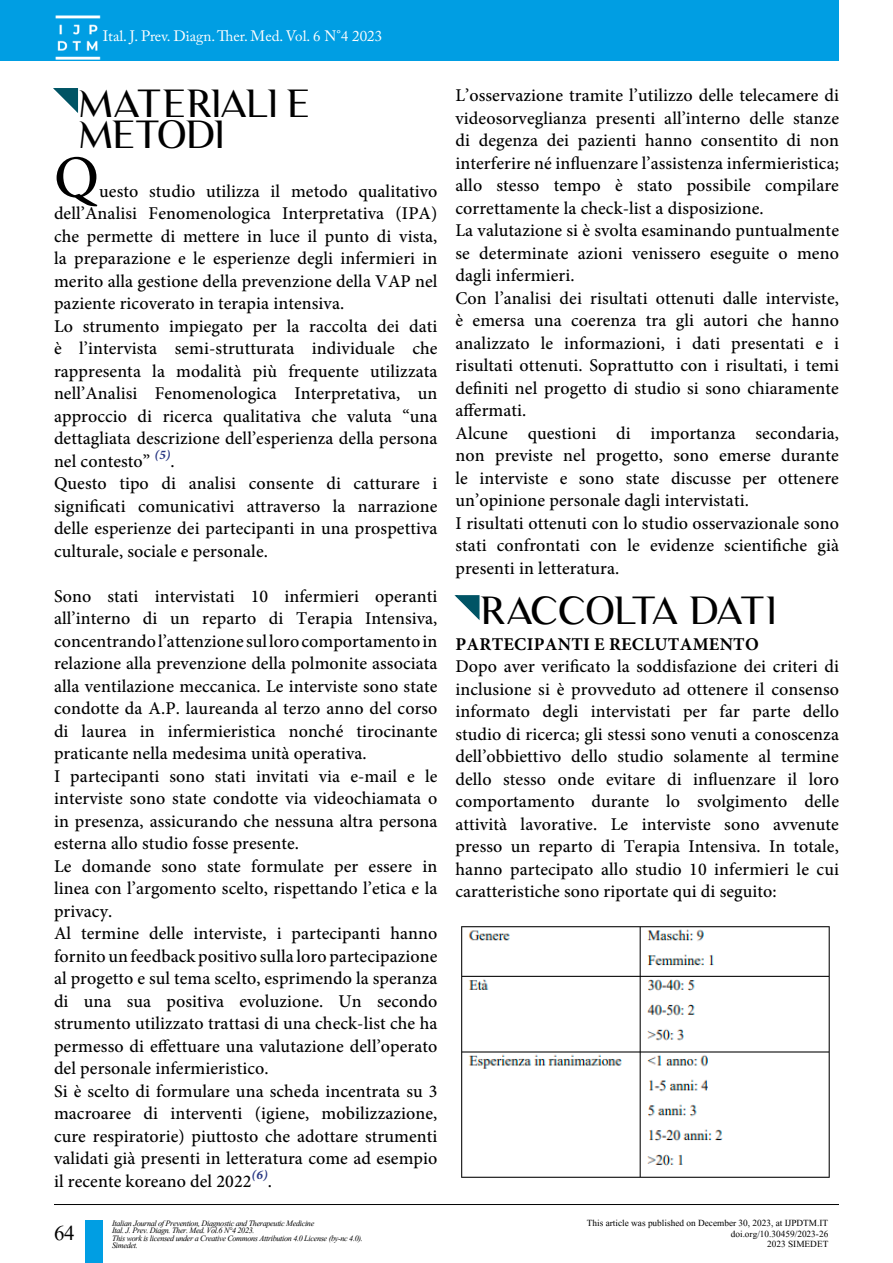
<style>
.page{position:relative;width:893px;height:1263px;background:#fff}
.page>*{position:absolute;margin:0;border:0;box-sizing:border-box;transform-origin:0 0}
.t1{font:500 60px "Minion Pro";color:#000}
.t2{font:37.5px/31.5px "Luxia Display";letter-spacing:-.05em;color:#000}
.t3{font:27px "Kokila";color:#000}
.t4{font:500 18px/22.5px "Minion Pro";letter-spacing:.005em;color:#000;text-align:justify}
.t5{font:700 18px "Minion Pro";letter-spacing:.015em;color:#000}
.t6{font:15px "Adobe Caslon Pro";color:#fff}
.t7{font:12px "Kokila";color:#000}
.t8{font:italic 10.5px/7.5px "Kokila";letter-spacing:-.03em;color:#000}
</style>
<div class="page">
<div style="left:0;top:0;width:839px;height:61px;background:#009ee3"></div>
<img style="left:55px;top:15px;width:46px;height:45px">
<hr style="left:54px;top:1204px;width:785px;height:1px;background:#000">
<div style="left:85px;top:1220px;width:18px;height:43px;background:#009ee3"></div>
<svg style="left:53px;top:88px;width:26px;height:25px"></svg>
<svg style="left:454px;top:595px;width:26px;height:25px"></svg>
<img style="left:461px;top:926px;width:369px;height:252px">
<p class="t6" style="left:103px;top:27px;width:281px">Ital. J. Prev. Diagn. Ther. Med. Vol. 6 N°4 2023</p>
<p class="t2" style="left:78px;top:87px;width:233px">MATERIALI E<br>METODI</p>
<p class="t4" style="left:455px;top:84px;width:385px">L’osservazione tramite l’utilizzo delle telecamere di videosorveglianza presenti all’interno delle stanze di degenza dei pazienti hanno consentito di non interferire né influenzare l’assistenza infermieristica; allo stesso tempo è stato possibile compilare correttamente la check-list a disposizione.</p>
<p class="t4" style="left:455px;top:219px;width:385px">La valutazione si è svolta esaminando puntualmente se determinate azioni venissero eseguite o meno dagli infermieri.</p>
<p class="t4" style="left:455px;top:287px;width:385px">Con l’analisi dei risultati ottenuti dalle interviste, è emersa una coerenza tra gli autori che hanno analizzato le informazioni, i dati presentati e i risultati ottenuti. Soprattutto con i risultati, i temi definiti nel progetto di studio si sono chiaramente affermati.</p>
<p class="t4" style="left:455px;top:422px;width:385px">Alcune questioni di importanza secondaria, non previste nel progetto, sono emerse durante le interviste e sono state discusse per ottenere un’opinione personale dagli intervistati.</p>
<p class="t4" style="left:455px;top:512px;width:385px">I risultati ottenuti con lo studio osservazionale sono stati confrontati con le evidenze scientifiche già presenti in letteratura.</p>
<p class="t1" style="left:54px;top:137px;width:46px">Q</p>
<p class="t4" style="left:54px;top:180px;width:385px;text-indent:45px">uesto studio utilizza il metodo qualitativo dell’Analisi Fenomenologica Interpretativa (IPA) che permette di mettere in luce il punto di vista, la preparazione e le esperienze degli infermieri in merito alla gestione della prevenzione della VAP nel paziente ricoverato in terapia intensiva.</p>
<p class="t4" style="left:54px;top:315px;width:385px">Lo strumento impiegato per la raccolta dei dati è l’intervista semi-strutturata individuale che rappresenta la modalità più frequente utilizzata nell’Analisi Fenomenologica Interpretativa, un approccio di ricerca qualitativa che valuta “una dettagliata descrizione dell’esperienza della persona nel contesto” <sup>(5)</sup>.</p>
<p class="t4" style="left:54px;top:472px;width:385px">Questo tipo di analisi consente di catturare i significati comunicativi attraverso la narrazione delle esperienze dei partecipanti in una prospettiva culturale, sociale e personale.</p>
<p class="t4" style="left:54px;top:585px;width:385px">Sono stati intervistati 10 infermieri operanti all’interno di un reparto di Terapia Intensiva, concentrando l’attenzione sul loro comportamento in relazione alla prevenzione della polmonite associata alla ventilazione meccanica. Le interviste sono state condotte da A.P. laureanda al terzo anno del corso di laurea in infermieristica nonché tirocinante praticante nella medesima unità operativa.</p>
<p class="t4" style="left:54px;top:765px;width:385px">I partecipanti sono stati invitati via e-mail e le interviste sono state condotte via videochiamata o in presenza, assicurando che nessuna altra persona esterna allo studio fosse presente.</p>
<p class="t4" style="left:54px;top:855px;width:385px">Le domande sono state formulate per essere in linea con l’argomento scelto, rispettando l’etica e la privacy.</p>
<p class="t4" style="left:54px;top:922px;width:385px">Al termine delle interviste, i partecipanti hanno fornito un feedback positivo sulla loro partecipazione al progetto e sul tema scelto, esprimendo la speranza di una sua positiva evoluzione. Un secondo strumento utilizzato trattasi di una check-list che ha permesso di effettuare una valutazione dell’operato del personale infermieristico.</p>
<p class="t4" style="left:54px;top:1080px;width:385px">Si è scelto di formulare una scheda incentrata su 3 macroaree di interventi (igiene, mobilizzazione, cure respiratorie) piuttosto che adottare strumenti validati già presenti in letteratura come ad esempio il recente koreano del 2022<sup>(6)</sup>.</p>
<p class="t2" style="left:479px;top:594px;width:297px">RACCOLTA DATI</p>
<p class="t5" style="left:456px;top:631px;width:305px">PARTECIPANTI E RECLUTAMENTO</p>
<p class="t4" style="left:455px;top:655px;width:385px">Dopo aver verificato la soddisfazione dei criteri di inclusione si è provveduto ad ottenere il consenso informato degli intervistati per far parte dello studio di ricerca; gli stessi sono venuti a conoscenza dell’obbiettivo dello studio solamente al termine dello stesso onde evitare di influenzare il loro comportamento durante lo svolgimento delle attività lavorative. Le interviste sono avvenute presso un reparto di Terapia Intensiva. In totale, hanno partecipato allo studio 10 infermieri le cui caratteristiche sono riportate qui di seguito:</p>
<h3 class="t3" style="left:54px;top:1217px;width:22px">64</h3>
<p class="t8" style="left:112px;top:1219px;width:252px">Italian Journal of Prevention, Diagnostic and Therapeutic Medicine<br>Ital. J. Prev. Diagn. Ther. Med. Vol.6 N°4 2023.<br>This work is licensed under a Creative Commons Attribution 4.0 License (by-nc 4.0).<br>Simedet.</p>
<p class="t7" style="left:587px;top:1216px;width:243px">This article was published on December 30, 2023, at IJPDTM.IT</p>
<p class="t7" style="left:731px;top:1226px;width:99px">doi.org/10.30459/2023-26</p>
<p class="t7" style="left:767px;top:1237px;width:63px">2023 SIMEDET</p>
</div>
